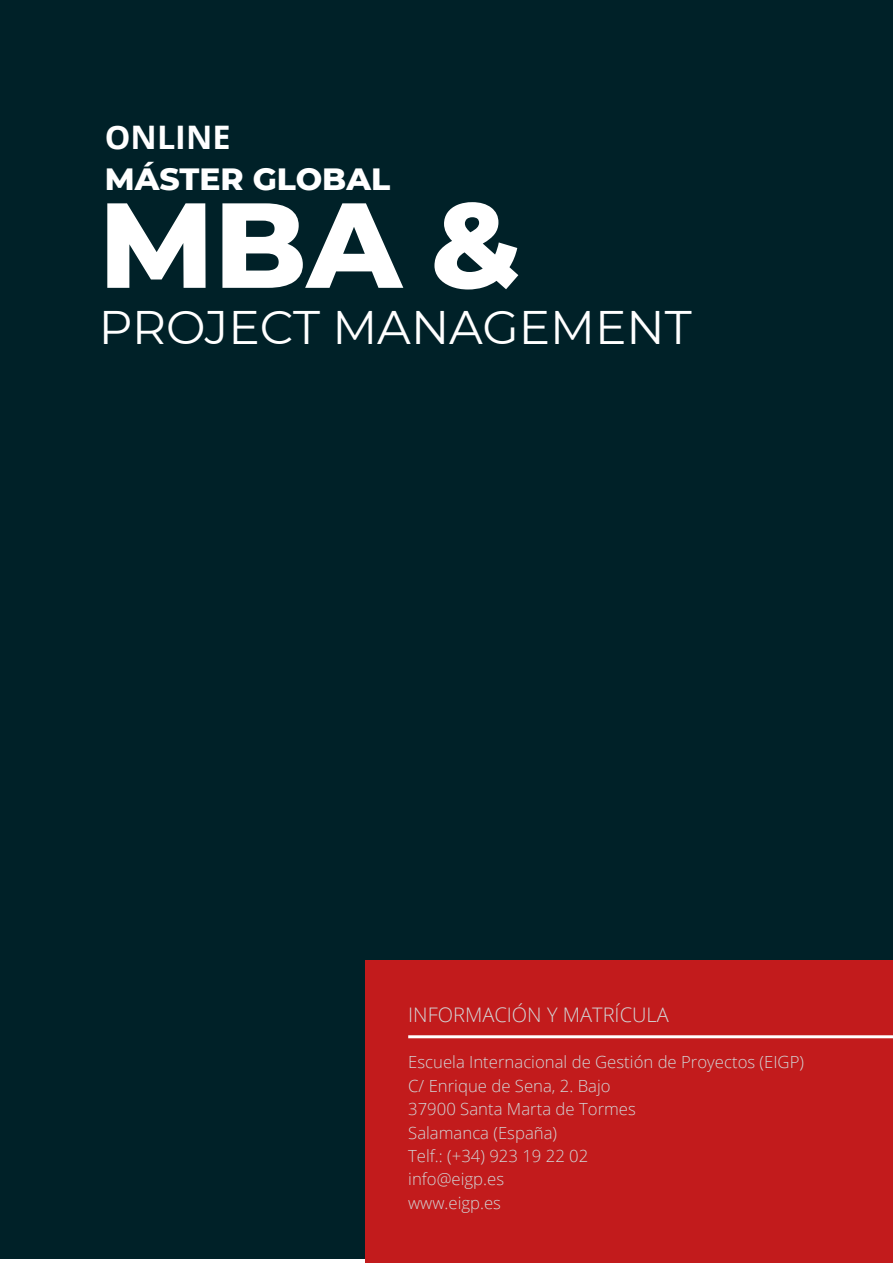
<style>
.page{position:relative;width:893px;height:1263px;background:#fff}
.page>*{position:absolute;margin:0;border:0;box-sizing:border-box;transform-origin:0 0}
.t1{font:800 120.6px "Montserrat";color:#fff}
.t2{font:46.95px "Montserrat";color:#fff}
.t3{font:700 32.4px "Open Sans";color:#fff}
.t4{font:800 31.35px "Montserrat";color:#fff}
.t5{font:300 20.1px "Open Sans";color:#d2d4d5}
.t6{font:300 16.65px/23.4px "Open Sans";color:#d2d4d5}
</style>
<div class="page">
<div style="left:0;top:0;width:893px;height:1259px;background:#002128"></div>
<div style="left:366px;top:960px;width:527px;height:303px;background:#c21b1c"></div>
<hr style="left:408px;top:1035px;width:485px;height:3px;background:#fff">
<h3 class="t3" style="left:105px;top:115px;width:127px">ONLINE</h3>
<h3 class="t4" style="left:105px;top:156px;width:287px">MÁSTER GLOBAL</h3>
<h1 class="t1" style="left:99px;top:157px;width:424px">MBA &amp;</h1>
<h2 class="t2" style="left:99px;top:295px;width:594px">PROJECT MANAGEMENT</h2>
<p class="t5" style="left:408px;top:1000px;width:262px">INFORMACIÓN Y MATRÍCULA</p>
<p class="t6" style="left:408px;top:1050px;width:397px">Escuela Internacional de Gestión de Proyectos (EIGP)<br>C/ Enrique de Sena, 2. Bajo<br>37900 Santa Marta de Tormes<br>Salamanca (España)<br>Telf.: (+34) 923 19 22 02<br>info@eigp.es<br>www.eigp.es</p>
</div>
